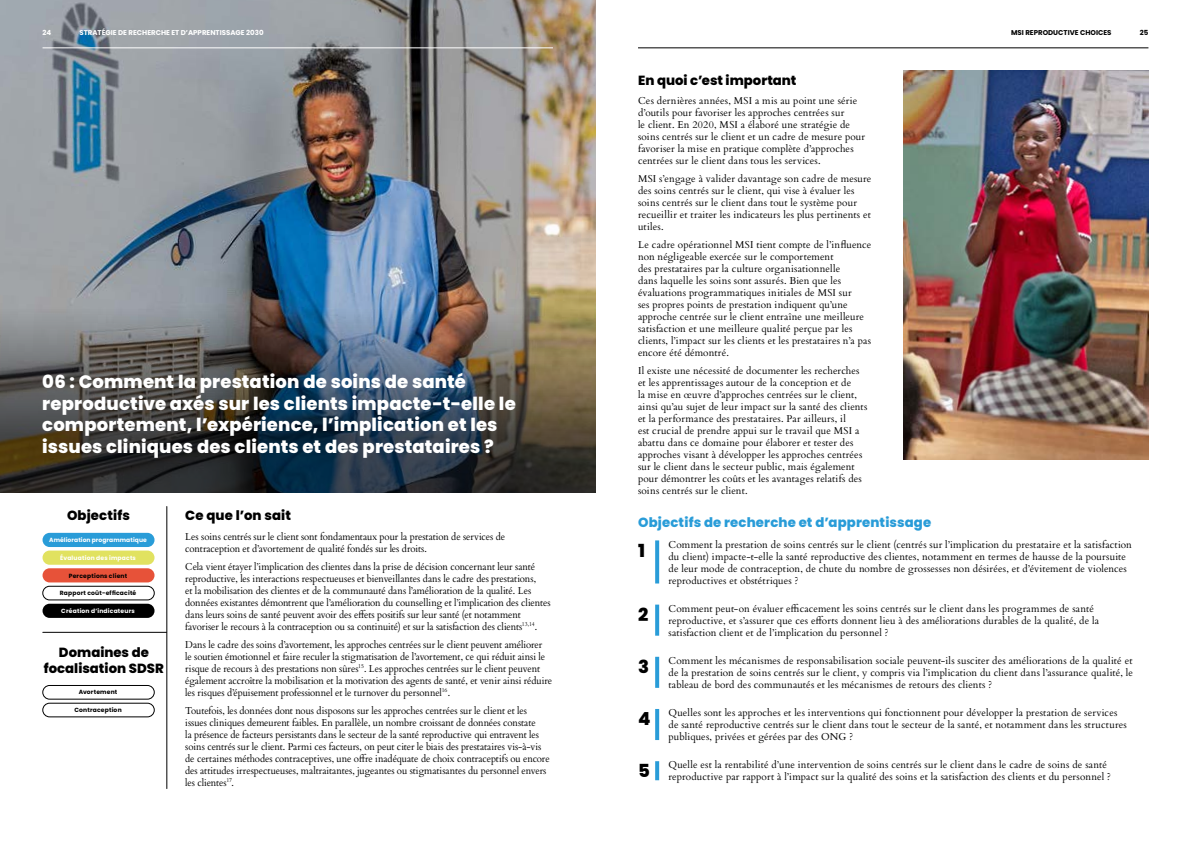
<style>
.page{position:relative;width:1191px;height:842px;background:#fff}
.page>*{position:absolute;margin:0;border:0;box-sizing:border-box;transform-origin:0 0}
.t1{font:800 18px/21.6px "Poppins";letter-spacing:.01em;color:#fff}
.t2{font:800 18px "Poppins";color:#000}
.t3{font:800 13.2px/15.9px "Poppins";color:#000;text-align:center}
.t4{font:800 13.2px "Poppins";letter-spacing:.01em;color:#299cd8}
.t5{font:10px/12px "Cardo";letter-spacing:.005em;color:#000}
.t6{font:10px/12px "Cardo";letter-spacing:.005em;color:#000;scale:.96 1}
.t7{font:700 7px "Poppins";color:#fff}
.t8{font:700 7px "Poppins";color:#000}
.t9{font:700 6px "Poppins";letter-spacing:.03em;color:#000}
.t10{font:700 6px "Poppins";letter-spacing:.03em;color:#fff}
.t11{font:700 6px "Poppins";letter-spacing:.01em;color:#fff}
</style>
<div class="page">
<img style="left:0;top:0;width:595px;height:308px">
<img style="left:0;top:308px;width:595px;height:184px">
<hr style="left:167px;top:506px;width:1px;height:282px;background:#000">
<div style="left:43px;top:568px;width:111px;height:14px;background:#e75239;border-radius:7px"></div>
<div style="left:43px;top:604px;width:111px;height:14px;background:#000;border-radius:7px"></div>
<div style="left:43px;top:533px;width:111px;height:14px;background:#299cd8;border-radius:7px"></div>
<div style="left:43px;top:550px;width:111px;height:15px;background:#e1e260;border-radius:7px"></div>
<hr style="left:43px;top:632px;width:124px;height:1px;background:#000">
<div style="left:43px;top:586px;width:111px;height:14px;border:1px solid #000;border-radius:7px"></div>
<div style="left:43px;top:685px;width:111px;height:14px;border:1px solid #000;border-radius:7px"></div>
<div style="left:43px;top:703px;width:111px;height:14px;border:1px solid #000;border-radius:7px"></div>
<svg style="left:655px;top:540px;width:4px;height:43px"></svg>
<svg style="left:655px;top:605px;width:4px;height:31px"></svg>
<svg style="left:655px;top:657px;width:4px;height:31px"></svg>
<svg style="left:655px;top:709px;width:4px;height:31px"></svg>
<svg style="left:655px;top:761px;width:4px;height:19px"></svg>
<img style="left:904px;top:71px;width:244px;height:388px">
<hr style="left:638px;top:48px;width:510px;height:1px;background:#000">
<hr style="left:43px;top:48px;width:510px;height:1px;background:#fff">
<p class="t7" style="left:43px;top:28px;width:10px">24</p>
<p class="t7" style="left:79px;top:28px;width:186px">STRATÉGIE DE RECHERCHE ET D’APPRENTISSAGE 2030</p>
<p class="t8" style="left:1011px;top:28px;width:102px">MSI REPRODUCTIVE CHOICES</p>
<p class="t8" style="left:1139px;top:28px;width:10px">25</p>
<h1 class="t1" style="left:42px;top:371px;width:475px">06 : Comment la prestation de soins de santé reproductive axés sur les clients impacte-t-elle le comportement, l’expérience, l’implication et les issues cliniques des clients et des prestataires ?</h1>
<h2 class="t3" style="left:67px;top:508px;width:65px">Objectifs</h2>
<p class="t11" style="left:49px;top:536px;width:99px">Amélioration programmatique</p>
<p class="t10" style="left:60px;top:554px;width:77px">Évaluation des impacts</p>
<p class="t9" style="left:69px;top:572px;width:60px">Perceptions client</p>
<p class="t10" style="left:61px;top:607px;width:75px">Création d’indicateurs</p>
<p class="t9" style="left:60px;top:590px;width:78px">Rapport coût-efficacité</p>
<h2 class="t3" style="left:44px;top:644px;width:122px">Domaines de focalisation SDSR</h2>
<p class="t9" style="left:79px;top:689px;width:40px">Avortement</p>
<p class="t9" style="left:74px;top:707px;width:49px">Contraception</p>
<h2 class="t3" style="left:185px;top:508px;width:107px">Ce que l’on sait</h2>
<p class="t6" style="left:185px;top:530px;width:335px">Les soins centrés sur le client sont fondamentaux pour la prestation de services de contraception et d’avortement de qualité fondés sur les droits.</p>
<p class="t6" style="left:185px;top:560px;width:382px">Cela vient étayer l’implication des clientes dans la prise de décision concernant leur santé reproductive, les interactions respectueuses et bienveillantes dans le cadre des prestations,<br>et la mobilisation des clientes et de la communauté dans l’amélioration de la qualité. Les données existantes démontrent que l’amélioration du counselling et l’implication des clientes dans leurs soins de santé peuvent avoir des effets positifs sur leur santé (et notamment favoriser le recours à la contraception ou sa continuité) et sur la satisfaction des clients<sup>13,14</sup>.</p>
<p class="t6" style="left:185px;top:638px;width:384px">Dans le cadre des soins d’avortement, les approches centrées sur le client peuvent améliorer<br>le soutien émotionnel et faire reculer la stigmatisation de l’avortement, ce qui réduit ainsi le risque de recours à des prestations non sûres<sup>15</sup>. Les approches centrées sur le client peuvent également accroître la mobilisation et la motivation des agents de santé, et venir ainsi réduire les risques d’épuisement professionnel et le turnover du personnel<sup>16</sup>.</p>
<p class="t6" style="left:185px;top:704px;width:381px">Toutefois, les données dont nous disposons sur les approches centrées sur le client et les issues cliniques demeurent faibles. En parallèle, un nombre croissant de données constate<br>la présence de facteurs persistants dans le secteur de la santé reproductive qui entravent les soins centrés sur le client. Parmi ces facteurs, on peut citer le biais des prestataires vis-à-vis de certaines méthodes contraceptives, une offre inadéquate de choix contraceptifs ou encore des attitudes irrespectueuses, maltraitantes, jugeantes ou stigmatisantes du personnel envers les clientes<sup>17</sup>.</p>
<h2 class="t3" style="left:638px;top:72px;width:160px">En quoi c’est important</h2>
<p class="t5" style="left:638px;top:94px;width:229px">Ces dernières années, MSI a mis au point une série d’outils pour favoriser les approches centrées sur<br>le client. En 2020, MSI a élaboré une stratégie de soins centrés sur le client et un cadre de mesure pour favoriser la mise en pratique complète d’approches centrées sur le client dans tous les services.</p>
<p class="t5" style="left:638px;top:172px;width:235px">MSI s’engage à valider davantage son cadre de mesure des soins centrés sur le client, qui vise à évaluer les soins centrés sur le client dans tout le système pour recueillir et traiter les indicateurs les plus pertinents et utiles.</p>
<p class="t5" style="left:638px;top:238px;width:235px">Le cadre opérationnel MSI tient compte de l’influence non négligeable exercée sur le comportement<br>des prestataires par la culture organisationnelle<br>dans laquelle les soins sont assurés. Bien que les évaluations programmatiques initiales de MSI sur<br>ses propres points de prestation indiquent qu’une approche centrée sur le client entraîne une meilleure satisfaction et une meilleure qualité perçue par les clients, l’impact sur les clients et les prestataires n’a pas encore été démontré.</p>
<p class="t5" style="left:638px;top:364px;width:231px">Il existe une nécessité de documenter les recherches et les apprentissages autour de la conception et de<br>la mise en œuvre d’approches centrées sur le client, ainsi qu’au sujet de leur impact sur la santé des clients et la performance des prestataires. Par ailleurs, il<br>est crucial de prendre appui sur le travail que MSI a abattu dans ce domaine pour élaborer et tester des approches visant à développer les approches centrées sur le client dans le secteur public, mais également pour démontrer les coûts et les avantages relatifs des soins centrés sur le client.</p>
<h2 class="t4" style="left:638px;top:515px;width:294px">Objectifs de recherche et d’apprentissage</h2>
<p class="t5" style="left:668px;top:538px;width:465px">Comment la prestation de soins centrés sur le client (centrés sur l’implication du prestataire et la satisfaction du client) impacte-t-elle la santé reproductive des clientes, notamment en termes de hausse de la poursuite de leur mode de contraception, de chute du nombre de grossesses non désirées, et d’évitement de violences reproductives et obstétriques ?</p>
<h1 class="t2" style="left:638px;top:540px;width:8px">1</h1>
<h1 class="t2" style="left:638px;top:604px;width:12px">2</h1>
<p class="t5" style="left:668px;top:602px;width:432px">Comment peut-on évaluer efficacement les soins centrés sur le client dans les programmes de santé reproductive, et s’assurer que ces efforts donnent lieu à des améliorations durables de la qualité, de la satisfaction client et de l’implication du personnel ?</p>
<p class="t5" style="left:668px;top:654px;width:466px;text-align:justify">Comment les mécanismes de responsabilisation sociale peuvent-ils susciter des améliorations de la qualité et de la prestation de soins centrés sur le client, y compris via l’implication du client dans l’assurance qualité, le tableau de bord des communautés et les mécanismes de retours des clients ?</p>
<h1 class="t2" style="left:638px;top:656px;width:12px">3</h1>
<h1 class="t2" style="left:638px;top:708px;width:14px">4</h1>
<p class="t5" style="left:668px;top:706px;width:460px">Quelles sont les approches et les interventions qui fonctionnent pour développer la prestation de services de santé reproductive centrés sur le client dans tout le secteur de la santé, et notamment dans les structures publiques, privées et gérées par des ONG ?</p>
<p class="t5" style="left:638px;top:758px;width:474px;text-indent:30px">Quelle est la rentabilité d’une intervention de soins centrés sur le client dans le cadre de soins de santé<br><sup>5</sup> reproductive par rapport à l’impact sur la qualité des soins et la satisfaction des clients et du personnel ?</p>
</div>
